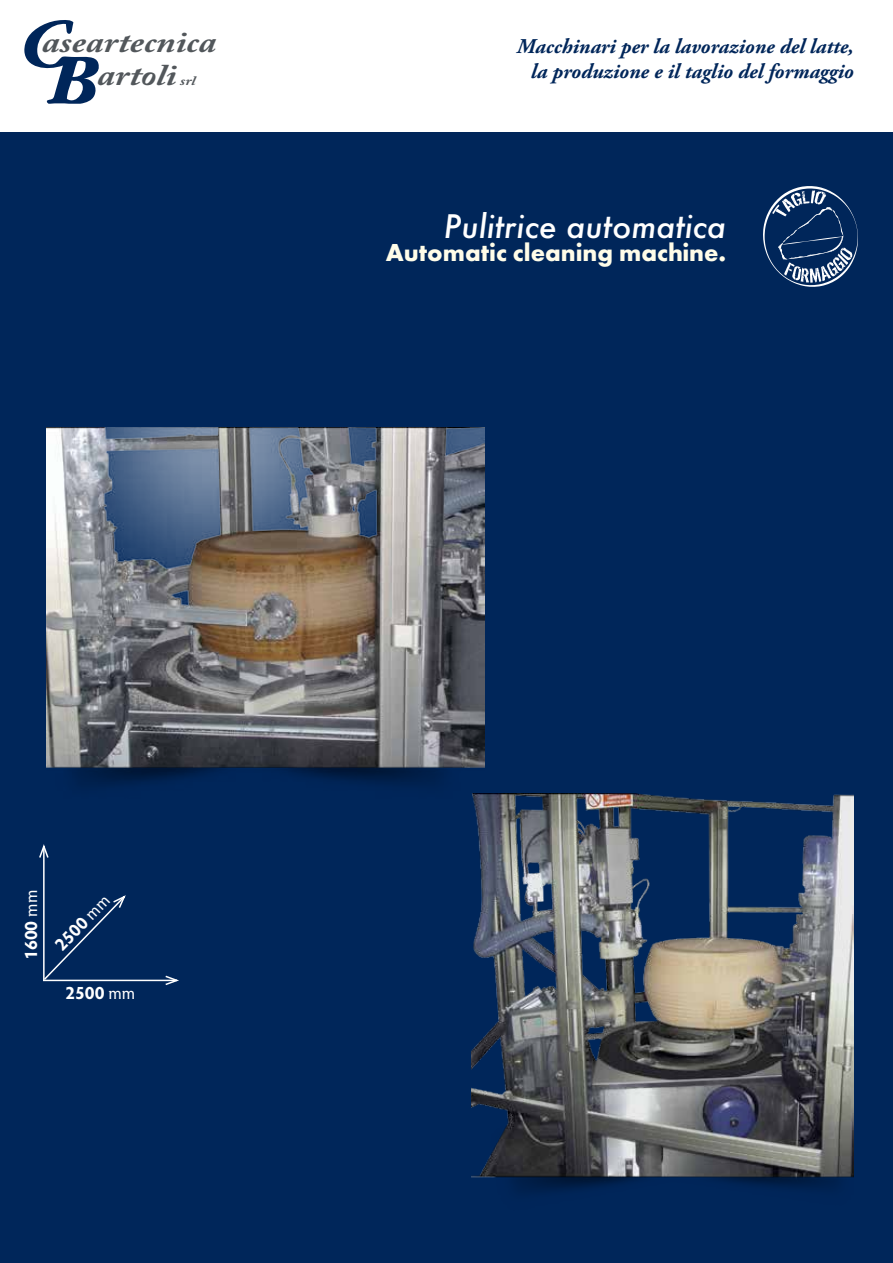
<style>
.page{position:relative;width:893px;height:1263px;background:#fff}
.page>*{position:absolute;margin:0;border:0;box-sizing:border-box;transform-origin:0 0}
.t1{font:italic 500 31.5px "Futura";color:#fff}
.t2{font:italic 700 29.7px "Adobe Caslon Pro";color:#52575b;scale:1.23 1}
.t3{font:700 25.5px "Futura PT";color:#fffde9}
.t4{font:italic 700 21px/25.2px "Adobe Garamond Pro";color:#00265a;text-align:right}
.t5{font:700 18px "Hypatia Sans Pro";color:#fff}
.t6{font:italic 700 12.75px "Adobe Caslon Pro";color:#52575b;scale:1.23 1}
.s1{font-weight:400}
</style>
<div class="page">
<div style="left:0;top:132px;width:893px;height:1131px;background:#00265a"></div>
<hr style="left:43px;top:846px;width:2px;height:134px;background:#fff">
<svg style="left:39px;top:844px;width:10px;height:15px"></svg>
<hr style="left:43px;top:980px;width:134px;height:1px;background:#fff">
<svg style="left:164px;top:975px;width:15px;height:10px"></svg>
<svg style="left:43px;top:893px;width:84px;height:87px"></svg>
<svg style="left:763px;top:186px;width:95px;height:101px"></svg>
<svg style="left:24px;top:20px;width:75px;height:84px"></svg>
<img style="left:46px;top:427px;width:438px;height:358px">
<img style="left:471px;top:793px;width:383px;height:399px">
<h2 class="t2" style="left:42px;top:24px;width:143px">aseartecnica</h2>
<h2 class="t2" style="left:97px;top:58px;width:66px">artoli</h2>
<p class="t6" style="left:180px;top:73px;width:14px">srl</p>
<p class="t4" style="left:517px;top:34px;width:338px">Macchinari per la lavorazione del latte, la produzione e il taglio del formaggio</p>
<h1 class="t1" style="left:444px;top:205px;width:284px">Pulitrice automatica</h1>
<p class="t3" style="left:386px;top:236px;width:342px">Automatic cleaning machine.</p>
<p class="t5" style="left:18px;top:960px;width:72px;rotate:-90deg">1600 <span class="s1">mm</span></p>
<p class="t5" style="left:49px;top:939px;width:72px;rotate:-46deg">2500 <span class="s1">mm</span></p>
<p class="t5" style="left:65px;top:980px;width:72px">2500 <span class="s1">mm</span></p>
</div>
